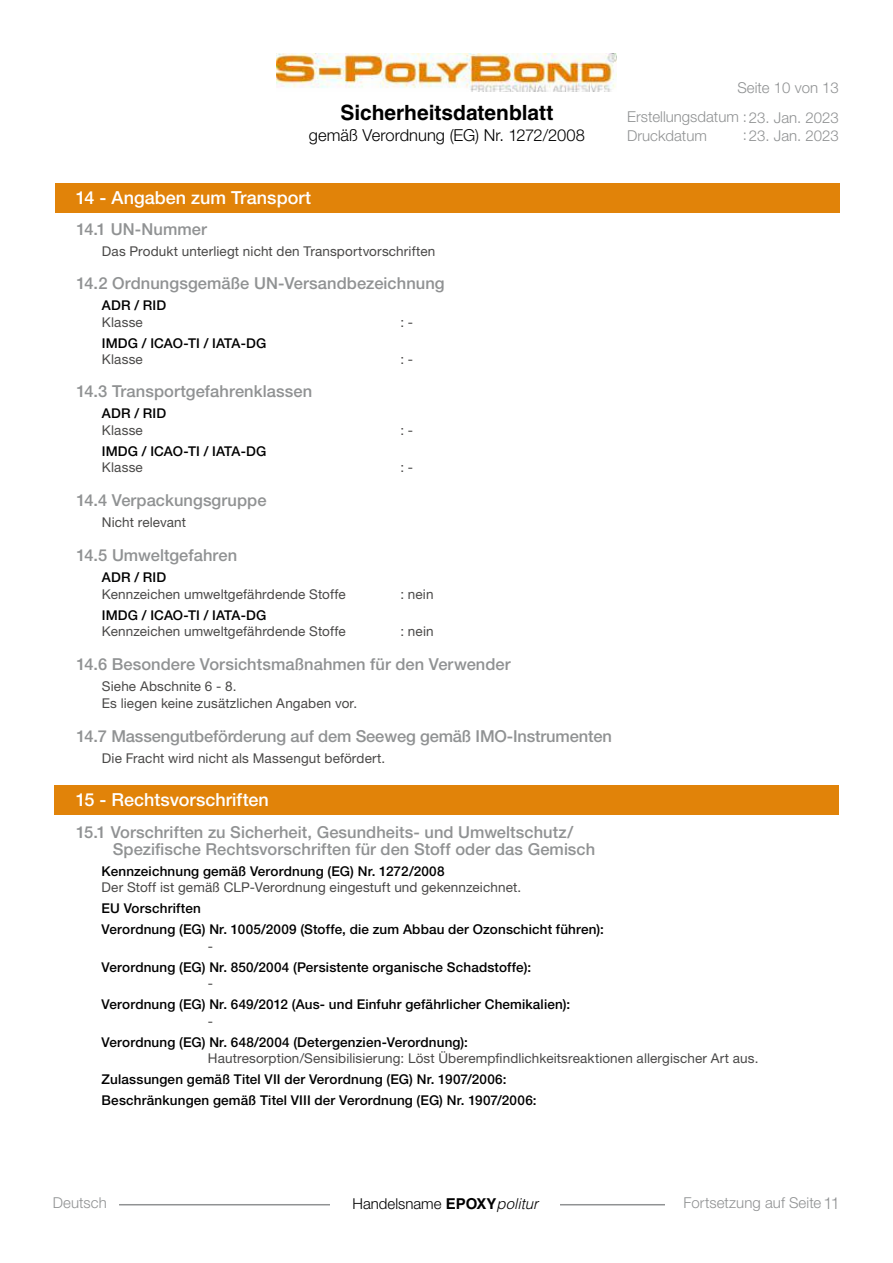
<style>
.page{position:relative;width:893px;height:1263px;background:#fff}
.page>*{position:absolute;margin:0;border:0;box-sizing:border-box;transform-origin:0 0}
.t1{font:700 21px "Helvetica LT Std";color:#000}
.t2{font:500 18px "Helvetica Neue LT Std";color:#fff}
.t3{font:500 16.5px/16.5px "Helvetica Neue LT Std";letter-spacing:.005em;color:#909293}
.t4{font:300 16.5px "Helvetica Neue LT Std";color:#000}
.t5{font:300 15px/29.5px "Helvetica Neue LT Std";color:#909293;text-align:right}
.t6{font:300 15px "Helvetica Neue LT Std";color:#000}
.t7{font:500 13.5px/21px "Helvetica Neue LT Std";letter-spacing:.01em;color:#000}
.t8{font:13.5px/16.5px "Helvetica Neue LT Std";letter-spacing:.01em;color:#4a4948}
.s1{font-family:"Helvetica LT Std";font-weight:700}
.s2{font-family:"Helvetica LT Std";font-style:italic}
.s3{font-size:16.5px}
</style>
<div class="page">
<img style="left:276px;top:53px;width:341px;height:39px">
<hr style="left:119px;top:1204px;width:720px;height:1px;background:#909293">
<div style="left:331px;top:1198px;width:229px;height:30px;background:#fff"></div>
<div style="left:666px;top:1198px;width:173px;height:20px;background:#fff"></div>
<div style="left:55px;top:183px;width:785px;height:30px;background:#e18309"></div>
<div style="left:54px;top:785px;width:785px;height:30px;background:#e18309"></div>
<h1 class="t1" style="left:340px;top:100px;width:215px">Sicherheitsdatenblatt</h1>
<p class="t4" style="left:309px;top:125px;width:278px">gemäß Verordnung (EG) Nr. 1272/2008</p>
<p class="t5" style="left:627px;top:72px;width:213px">Seite 10 von 13<br>Erstellungsdatum :23. Jan. 2023</p>
<p class="t5" style="left:627px;top:120px;width:81px">Druckdatum</p>
<p class="t5" style="left:743px;top:120px;width:98px">:23. Jan. 2023</p>
<h2 class="t2" style="left:76px;top:187px;width:237px">14 - Angaben zum Transport</h2>
<p class="t3" style="left:76px;top:221px;width:132px">14.1 UN-Nummer</p>
<p class="t8" style="left:102px;top:243px;width:335px">Das Produkt unterliegt nicht den Transportvorschriften</p>
<p class="t3" style="left:76px;top:275px;width:370px">14.2 Ordnungsgemäße UN-Versandbezeichnung</p>
<p class="t7" style="left:102px;top:295px;width:66px">ADR / RID</p>
<p class="t8" style="left:102px;top:313px;width:42px">Klasse</p>
<p class="t8" style="left:400px;top:313px;width:14px">: -</p>
<p class="t7" style="left:102px;top:332px;width:166px">IMDG / ICAO-TI / IATA-DG</p>
<p class="t8" style="left:102px;top:351px;width:42px">Klasse</p>
<p class="t8" style="left:400px;top:351px;width:14px">: -</p>
<p class="t3" style="left:76px;top:383px;width:237px">14.3 Transportgefahrenklassen</p>
<p class="t7" style="left:102px;top:403px;width:66px">ADR / RID</p>
<p class="t8" style="left:102px;top:421px;width:42px">Klasse</p>
<p class="t8" style="left:400px;top:421px;width:14px">: -</p>
<p class="t7" style="left:102px;top:440px;width:166px">IMDG / ICAO-TI / IATA-DG</p>
<p class="t8" style="left:102px;top:459px;width:42px">Klasse</p>
<p class="t8" style="left:400px;top:459px;width:14px">: -</p>
<p class="t3" style="left:76px;top:491px;width:192px">14.4 Verpackungsgruppe</p>
<p class="t8" style="left:102px;top:514px;width:86px">Nicht relevant</p>
<p class="t3" style="left:76px;top:547px;width:162px">14.5 Umweltgefahren</p>
<p class="t7" style="left:102px;top:567px;width:66px">ADR / RID</p>
<p class="t8" style="left:102px;top:586px;width:245px">Kennzeichen umweltgefährdende Stoffe</p>
<p class="t8" style="left:400px;top:586px;width:35px">: nein</p>
<p class="t7" style="left:102px;top:604px;width:166px">IMDG / ICAO-TI / IATA-DG</p>
<p class="t8" style="left:102px;top:623px;width:245px">Kennzeichen umweltgefährdende Stoffe</p>
<p class="t8" style="left:400px;top:623px;width:35px">: nein</p>
<p class="t3" style="left:76px;top:656px;width:436px">14.6 Besondere Vorsichtsmaßnahmen für den Verwender</p>
<p class="t8" style="left:102px;top:678px;width:257px">Siehe Abschnite 6 - 8.<br>Es liegen keine zusätzlichen Angaben vor.</p>
<p class="t3" style="left:76px;top:728px;width:537px">14.7 Massengutbeförderung auf dem Seeweg gemäß IMO-Instrumenten</p>
<p class="t8" style="left:102px;top:750px;width:285px">Die Fracht wird nicht als Massengut befördert.</p>
<h2 class="t2" style="left:76px;top:789px;width:195px">15 - Rechtsvorschriften</h2>
<p class="t3" style="left:113px;top:824px;width:484px;text-indent:-37px">15.1 Vorschriften zu Sicherheit, Gesundheits- und Umweltschutz/<br>Spezifische Rechtsvorschriften für den Stoff oder das Gemisch</p>
<p class="t7" style="left:102px;top:860px;width:344px">Kennzeichnung gemäß Verordnung (EG) Nr. 1272/2008</p>
<p class="t8" style="left:102px;top:879px;width:421px">Der Stoff ist gemäß CLP-Verordnung eingestuft und gekennzeichnet.</p>
<p class="t7" style="left:102px;top:898px;width:504px">EU Vorschriften<br>Verordnung (EG) Nr. 1005/2009 (Stoffe, die zum Abbau der Ozonschicht führen):</p>
<p class="t8" style="left:208px;top:937px;width:7px">-</p>
<p class="t7" style="left:102px;top:956px;width:431px">Verordnung (EG) Nr. 850/2004 (Persistente organische Schadstoffe):</p>
<p class="t8" style="left:208px;top:975px;width:7px">-</p>
<p class="t7" style="left:102px;top:994px;width:470px">Verordnung (EG) Nr. 649/2012 (Aus- und Einfuhr gefährlicher Chemikalien):</p>
<p class="t8" style="left:208px;top:1012px;width:7px">-</p>
<p class="t7" style="left:102px;top:1031px;width:368px">Verordnung (EG) Nr. 648/2004 (Detergenzien-Verordnung):</p>
<p class="t8" style="left:208px;top:1050px;width:552px">Hautresorption/Sensibilisierung: Löst Überempfindlichkeitsreaktionen allergischer Art aus.</p>
<p class="t7" style="left:102px;top:1069px;width:437px">Zulassungen gemäß Titel VII der Verordnung (EG) Nr. 1907/2006:<br>Beschränkungen gemäß Titel VIII der Verordnung (EG) Nr. 1907/2006:</p>
<p class="t5" style="left:53px;top:1188px;width:56px">Deutsch</p>
<p class="t6" style="left:353px;top:1194px;width:187px">Handelsname <span class="s1">EPOXY</span><span class="s2">politur</span></p>
<p class="t5" style="left:683px;top:1188px;width:158px">Fortsetzung auf Seite <span class="s3">11</span></p>
</div>
